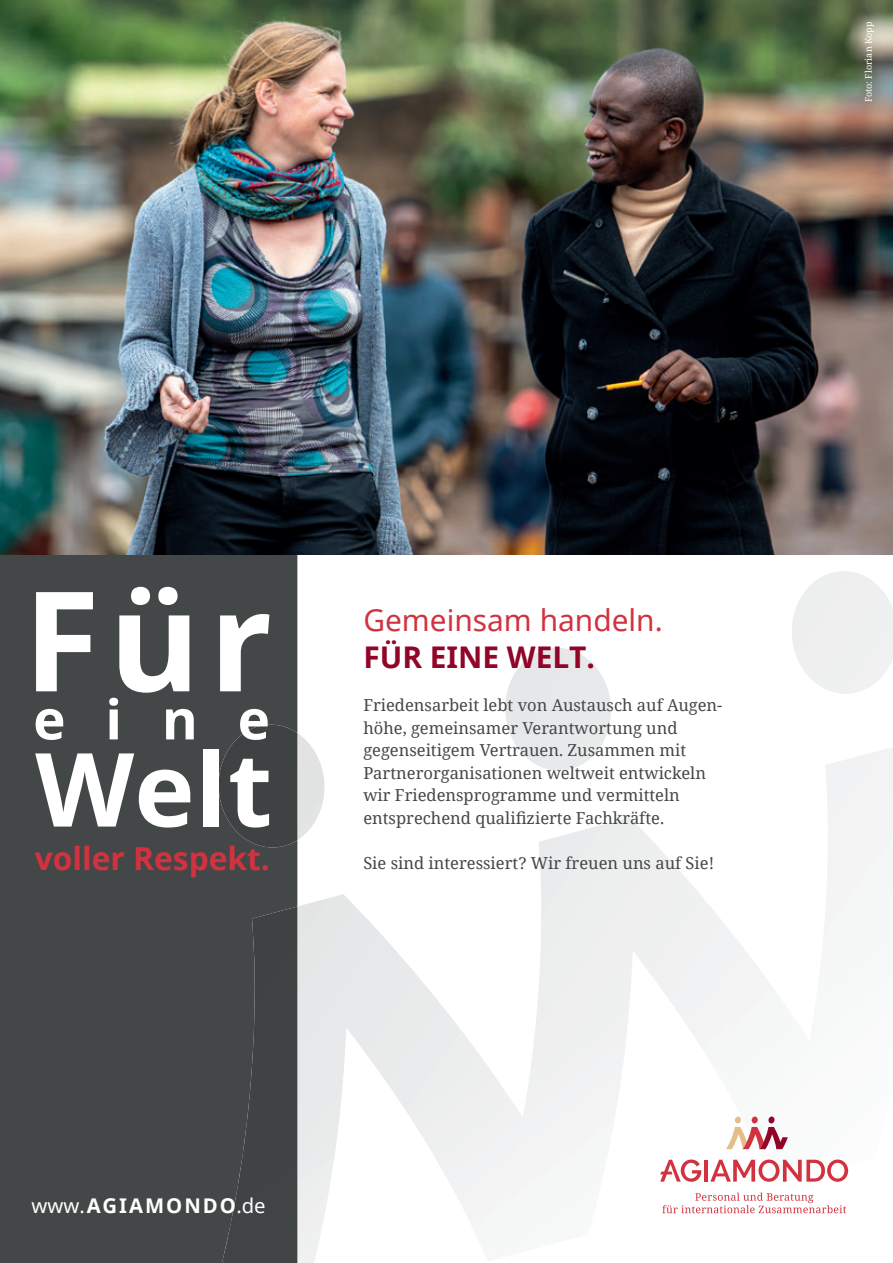
<style>
.page{position:relative;width:893px;height:1263px;background:#fff}
.page>*{position:absolute;margin:0;border:0;box-sizing:border-box;transform-origin:0 0}
.t1{font:700 138.9px "Noto Sans";color:#fff}
.t2{font:700 102.45px "Noto Sans";color:#fff}
.t3{font:700 54.9px "Noto Sans";color:#fff}
.t4{font:700 31.8px "Noto Sans";color:#d2323f}
.t5{font:29.85px/37px "Noto Sans";color:#d2323f}
.t6{font:700 20.25px "Noto Sans";letter-spacing:.1em;color:#fff}
.t7{font:16.5px/22.5px "Noto Serif";color:#444748}
.t8{font:9px "Noto Serif";letter-spacing:.01em;color:#fff}
.s1{font-weight:700;color:#910529}
.s2{font-weight:400}
</style>
<div class="page">
<div style="left:0;top:554px;width:297px;height:709px;background:#444748"></div>
<img style="left:297px;top:894px;width:191px;height:369px">
<div style="left:222px;top:906px;width:75px;height:357px;background:#404444"></div>
<div style="left:756px;top:965px;width:18px;height:185px;background:#f6f7f7"></div>
<img style="left:505px;top:648px;width:106px;height:123px">
<img style="left:297px;top:733px;width:28px;height:107px">
<div style="left:217px;top:725px;width:80px;height:122px;background:#3e4242"></div>
<img style="left:0;top:0;width:893px;height:554px">
<svg style="left:662px;top:1193px;width:184px;height:20px"></svg>
<svg style="left:660px;top:1159px;width:41px;height:23px"></svg>
<hr style="left:704px;top:1160px;width:4px;height:21px;background:#d2323f">
<svg style="left:710px;top:1159px;width:138px;height:23px"></svg>
<svg style="left:726px;top:1127px;width:62px;height:22px"></svg>
<div style="left:768px;top:1116px;width:7px;height:8px;background:#910529;border-radius:3px"></div>
<svg style="left:751px;top:1116px;width:7px;height:8px"></svg>
<div style="left:735px;top:1116px;width:6px;height:8px;background:#e4bd89;border-radius:3px"></div>
<p class="t8" style="left:862px;top:102px;width:82px;rotate:-90deg">Foto: Florian Kopp</p>
<p class="t1" style="left:24px;top:543px;width:250px">Für</p>
<p class="t3" style="left:33px;top:681px;width:238px">eine</p>
<p class="t2" style="left:35px;top:717px;width:239px">Welt</p>
<p class="t4" style="left:35px;top:836px;width:237px">voller Respekt.</p>
<p class="t5" style="left:363px;top:603px;width:301px">Gemeinsam handeln.<br><span class="s1">FÜR EINE WELT.</span></p>
<p class="t7" style="left:363px;top:693px;width:360px">Friedensarbeit lebt von Austausch auf Augen&shy;höhe, gemeinsamer Ver ant wortung und gegenseitigem Vertrauen. Zusammen mit Partner organisationen weltweit ent wickeln wir Friedensprogramme und ver mitteln<br>ent sprechend qualifizierte Fachkräfte.</p>
<p class="t7" style="left:363px;top:851px;width:352px">Sie sind interessiert? Wir freuen uns auf Sie!</p>
<p class="t6" style="left:32px;top:1191px;width:236px"><span class="s2">www.</span>AGIAMONDO<span class="s2">.de</span></p>
</div>
